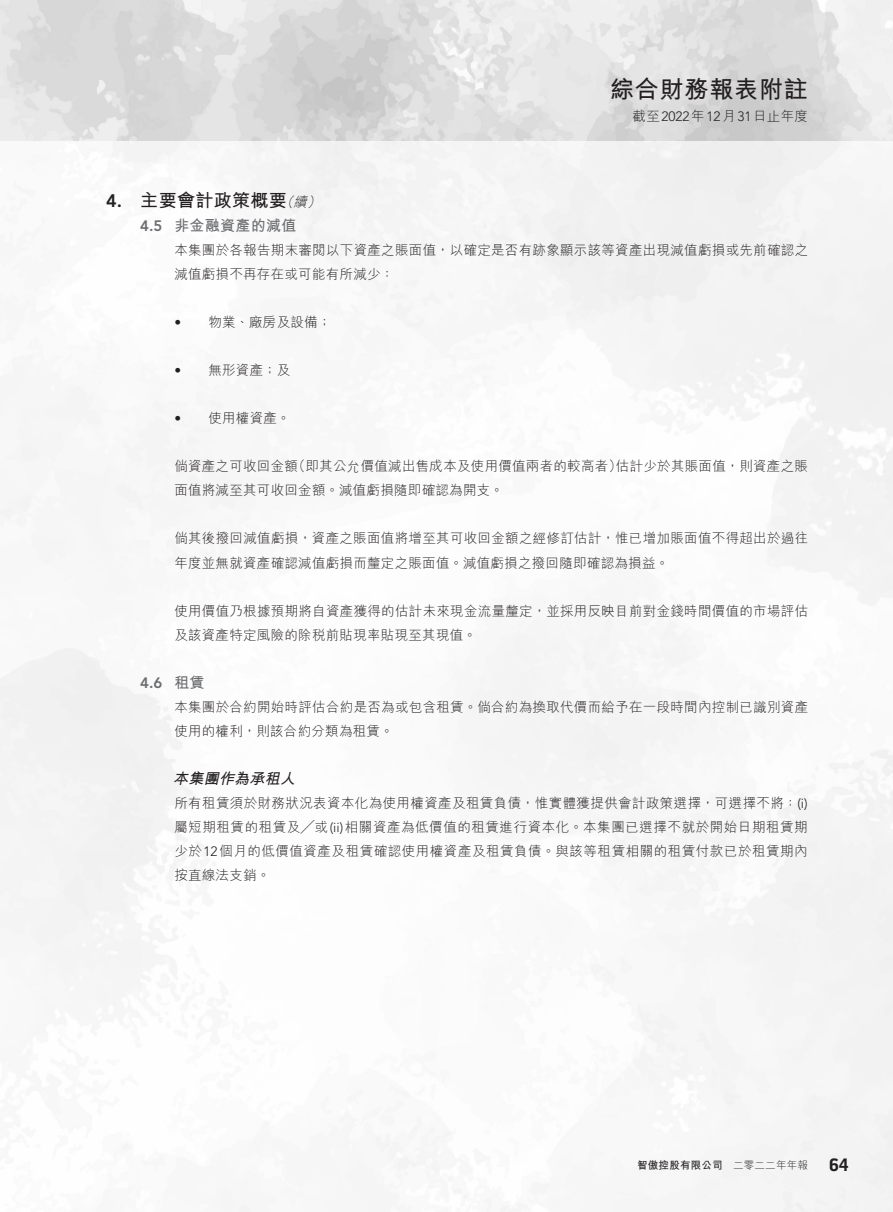
<style>
.page{position:relative;width:893px;height:1212px;background:#fff}
.page>*{position:absolute;margin:0;border:0;box-sizing:border-box;transform-origin:0 0}
.t1{font:700 24px "M Hei HK";letter-spacing:.035em;color:#231f20}
._01_H1{font:700 18px "M Hei HK";letter-spacing:.02em;color:#231f20}
.t2{font:700 18px "Battersea";color:#231f20}
._01_H1-2{font:800 18px "Avenir LT Std";color:#231f20}
._02_H2{font:700 15px "M Hei HK";letter-spacing:.02em;color:#6c6d70}
._03_H3{font:italic 700 15px "M Hei HK";color:#231f20}
._02_H2-2{font:800 15px "Avenir LT Std";color:#6c6d70}
._00_txt{font:300 13.5px/24px "M Hei HK";letter-spacing:.02em;color:#231f20}
._01_H1-3{font:italic 300 13.5px "M Hei HK";color:#231f20}
._00_txt-2{font:300 13.5px "Avenir LT Std";color:#231f20}
.t3{font:700 10.5px "M Hei HK";letter-spacing:.02em;color:#231f20}
.t4{font:300 10.5px "M Hei HK";letter-spacing:.02em;color:#231f20}
.s1{font-family:"Avenir LT Std"}
</style>
<div class="page">
<img style="left:0;top:0;width:893px;height:140px">
<h1 class="t1" style="left:610px;top:72px;width:199px">綜合財務報表附註</h1>
<p class="_00_txt" style="left:632px;top:104px;width:177px">截至<span class="s1">2022</span>年<span class="s1">12</span>月<span class="s1">31</span>日止年度</p>
<p class="_01_H1-2" style="left:106px;top:190px;width:17px">4.</p>
<p class="_01_H1" style="left:140px;top:188px;width:148px">主要會計政策概要</p>
<p class="_01_H1-3" style="left:294px;top:196px;width:18px">續</p>
<p class="_01_H1-3" style="left:280px;top:196px;width:18px">（</p>
<p class="_01_H1-3" style="left:307px;top:196px;width:18px">(</p>
<p class="_02_H2-2" style="left:140px;top:217px;width:24px">4.5</p>
<p class="_02_H2" style="left:174px;top:215px;width:124px">非金融資產的減值</p>
<p class="_00_txt" style="left:174px;top:238px;width:635px">本集團於各報告期末審閱以下資產之賬面值，以確定是否有跡象顯示該等資產出現減值虧損或先前確認之減值虧損不再存在或可能有所減少：</p>
<p class="_00_txt" style="left:208px;top:310px;width:124px">物業、廠房及設備;</p>
<p class="_00_txt-2" style="left:174px;top:315px;width:8px">•</p>
<p class="_00_txt-2" style="left:174px;top:363px;width:8px">•</p>
<p class="_00_txt" style="left:208px;top:358px;width:83px">無形資產；及</p>
<p class="_00_txt-2" style="left:174px;top:411px;width:8px">•</p>
<p class="_00_txt" style="left:208px;top:406px;width:84px">使用權資產。</p>
<p class="_02_H2-2" style="left:140px;top:673px;width:24px">4.6</p>
<p class="_00_txt" style="left:292px;top:454px;width:331px">（即其公允價值減出售成本及使用價值兩者的較高者）</p>
<p class="_00_txt" style="left:174px;top:454px;width:331px">倘資產之可收回金額<br>面值將減至其可收回金額。減值虧損隨即確認為開支。</p>
<p class="_00_txt" style="left:174px;top:526px;width:635px">倘其後撥回減值虧損，資產之賬面值將增至其可收回金額之經修訂估計，惟已增加賬面值不得超出於過往年度並無就資產確認減值虧損而釐定之賬面值。減值虧損之撥回隨即確認為損益。</p>
<p class="_00_txt" style="left:174px;top:598px;width:635px">使用價值乃根據預期將自資產獲得的估計未來現金流量釐定，並採用反映目前對金錢時間價值的市場評估及該資產特定風險的除稅前貼現率貼現至其現值。</p>
<p class="_02_H2" style="left:174px;top:671px;width:32px">租賃</p>
<p class="_00_txt" style="left:616px;top:454px;width:193px">估計少於其賬面值，則資產之賬</p>
<p class="_00_txt" style="left:174px;top:694px;width:635px">本集團於合約開始時評估合約是否為或包含租賃。倘合約為換取代價而給予在一段時間內控制已識別資產使用的權利，則該合約分類為租賃。</p>
<p class="_03_H3" style="left:173px;top:767px;width:128px">本集團作為承租人</p>
<p class="_00_txt" style="left:174px;top:790px;width:635px;text-align:justify">所有租賃須於財務狀況表資本化為使用權資產及租賃負債，惟實體獲提供會計政策選擇，可選擇不將： <span class="s1">(i(</span>屬短期租賃的租賃及╱或 <span class="s1">)i i(</span> 相關資產為低價值的租賃進行資本化。本集團已選擇不就於開始日期租賃期少於<span class="s1">12</span>個月的低價值資產及租賃確認使用權資產及租賃負債。與該等租賃相關的租賃付款已於租賃期內按直線法支銷。</p>
<p class="t3" style="left:637px;top:1158px;width:87px">智傲控股有限公司</p>
<p class="t4" style="left:733px;top:1160px;width:76px">二零二二年年報</p>
<h2 class="t2" style="left:829px;top:1153px;width:21px">64</h2>
</div>
